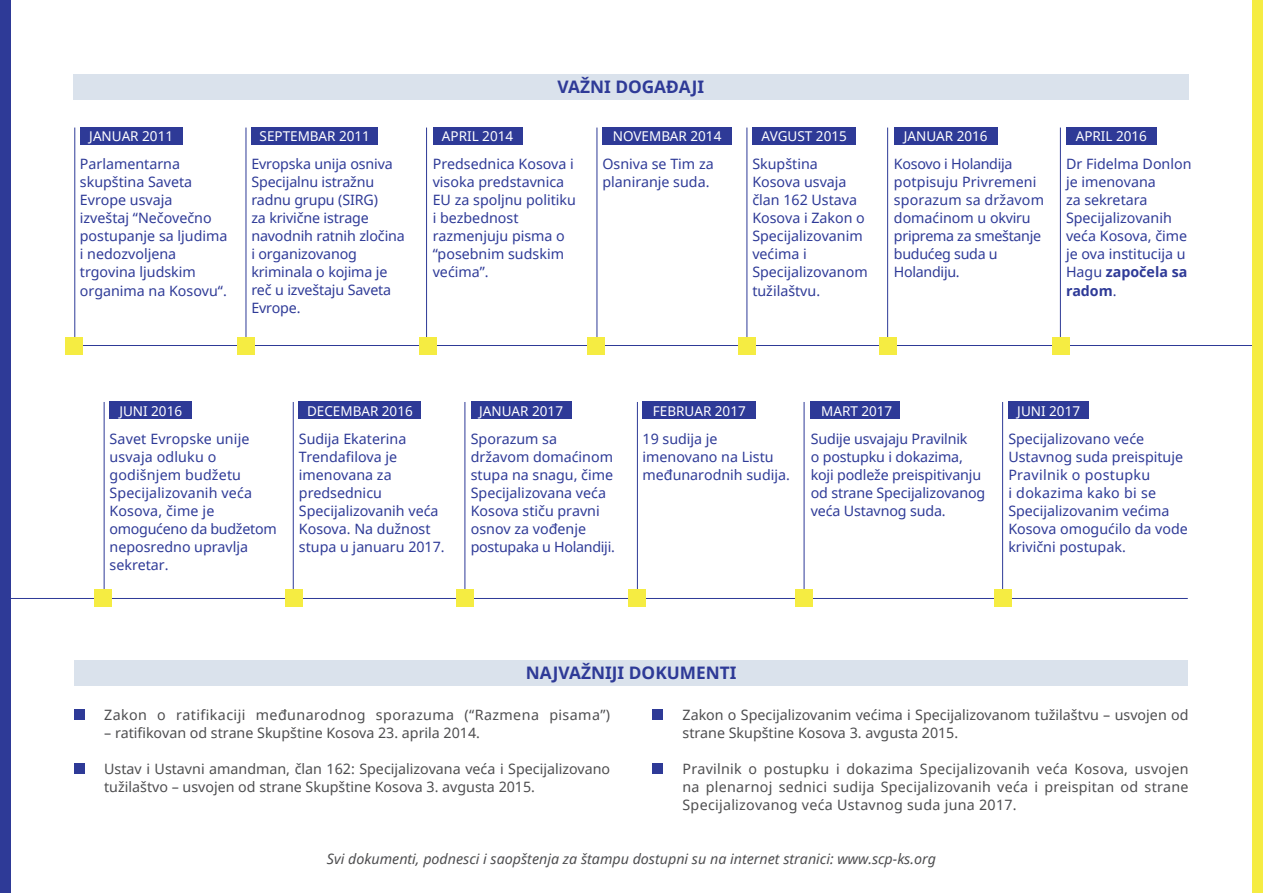
<style>
.page{position:relative;width:1263px;height:893px;background:#fff}
.page>*{position:absolute;margin:0;border:0;box-sizing:border-box;transform-origin:0 0}
.t1{font:700 17.25px "Noto Sans";color:#2e3a97}
.t2{font:14.25px/18px "Noto Sans";color:#2e3a97}
.t3{font:14.25px/18px "Noto Sans";color:#4d4d4f}
.t4{font:14.25px/18px "Noto Sans";letter-spacing:-.02em;color:#2e3a97}
.t5{font:italic 14.25px "Noto Sans";color:#4d4d4f}
.t6{font:14.25px "Noto Sans";letter-spacing:.03em;color:#4d4d4f}
.t7{font:13.5px "Noto Sans";color:#fff}
.s1{font-weight:700}
</style>
<div class="page">
<div style="left:73px;top:74px;width:1115px;height:26px;background:#dae2ec"></div>
<hr style="left:0;top:598px;width:1188px;height:1px;background:#2e3a97">
<hr style="left:293px;top:402px;width:1px;height:200px;background:#2e3a97">
<div style="left:299px;top:402px;width:122px;height:17px;background:#2e3a97"></div>
<div style="left:285px;top:590px;width:17px;height:17px;background:#f5ec42"></div>
<hr style="left:637px;top:402px;width:1px;height:198px;background:#2e3a97">
<div style="left:642px;top:402px;width:114px;height:17px;background:#2e3a97"></div>
<div style="left:629px;top:590px;width:17px;height:17px;background:#f5ec42"></div>
<hr style="left:1002px;top:402px;width:1px;height:197px;background:#2e3a97">
<div style="left:1008px;top:402px;width:81px;height:17px;background:#2e3a97"></div>
<div style="left:995px;top:590px;width:17px;height:17px;background:#f5ec42"></div>
<hr style="left:104px;top:402px;width:1px;height:200px;background:#2e3a97">
<div style="left:110px;top:402px;width:82px;height:17px;background:#2e3a97"></div>
<div style="left:94px;top:590px;width:17px;height:17px;background:#f5ec42"></div>
<hr style="left:464px;top:402px;width:1px;height:199px;background:#2e3a97">
<div style="left:471px;top:402px;width:100px;height:17px;background:#2e3a97"></div>
<div style="left:456px;top:590px;width:17px;height:17px;background:#f5ec42"></div>
<hr style="left:804px;top:402px;width:1px;height:197px;background:#2e3a97">
<div style="left:811px;top:402px;width:89px;height:17px;background:#2e3a97"></div>
<div style="left:795px;top:590px;width:17px;height:17px;background:#f5ec42"></div>
<div style="left:74px;top:661px;width:1114px;height:25px;background:#dae2ec"></div>
<div style="left:74px;top:710px;width:11px;height:10px;background:#2e3a97"></div>
<div style="left:74px;top:764px;width:11px;height:10px;background:#2e3a97"></div>
<div style="left:653px;top:710px;width:10px;height:10px;background:#2e3a97"></div>
<div style="left:653px;top:764px;width:10px;height:10px;background:#2e3a97"></div>
<div style="left:0;top:0;width:11px;height:893px;background:#2e3a97"></div>
<hr style="left:74px;top:345px;width:1189px;height:1px;background:#2e3a97">
<hr style="left:746px;top:128px;width:1px;height:219px;background:#2e3a97">
<div style="left:752px;top:128px;width:104px;height:17px;background:#2e3a97"></div>
<div style="left:739px;top:337px;width:17px;height:17px;background:#f5ec42"></div>
<hr style="left:74px;top:128px;width:1px;height:219px;background:#2e3a97">
<div style="left:80px;top:128px;width:103px;height:17px;background:#2e3a97"></div>
<div style="left:66px;top:337px;width:17px;height:17px;background:#f5ec42"></div>
<hr style="left:426px;top:128px;width:1px;height:219px;background:#2e3a97">
<div style="left:433px;top:128px;width:89px;height:17px;background:#2e3a97"></div>
<div style="left:419px;top:337px;width:17px;height:17px;background:#f5ec42"></div>
<hr style="left:246px;top:128px;width:1px;height:219px;background:#2e3a97">
<div style="left:251px;top:128px;width:127px;height:17px;background:#2e3a97"></div>
<div style="left:237px;top:337px;width:17px;height:17px;background:#f5ec42"></div>
<hr style="left:597px;top:128px;width:1px;height:221px;background:#2e3a97">
<div style="left:602px;top:128px;width:130px;height:17px;background:#2e3a97"></div>
<div style="left:587px;top:337px;width:17px;height:17px;background:#f5ec42"></div>
<hr style="left:887px;top:128px;width:1px;height:219px;background:#2e3a97">
<div style="left:894px;top:128px;width:103px;height:17px;background:#2e3a97"></div>
<div style="left:879px;top:337px;width:17px;height:17px;background:#f5ec42"></div>
<div style="left:1066px;top:128px;width:91px;height:17px;background:#2e3a97"></div>
<hr style="left:1060px;top:128px;width:1px;height:219px;background:#2e3a97">
<div style="left:1053px;top:337px;width:17px;height:17px;background:#f5ec42"></div>
<div style="left:1252px;top:0;width:11px;height:893px;background:#f5ec42"></div>
<p class="t7" style="left:89px;top:127px;width:85px">JANUAR 2011</p>
<p class="t2" style="left:80px;top:155px;width:149px">Parlamentarna skupština Saveta<br>Evrope usvaja<br>izveštaj “Nečovečno postupanje sa ljudima i nedozvoljena trgovina ljudskim organima na Kosovu“.</p>
<p class="t1" style="left:557px;top:75px;width:148px">VAŽNI DOGAĐAJI</p>
<p class="t7" style="left:260px;top:127px;width:112px">SEPTEMBAR 2011</p>
<p class="t7" style="left:442px;top:127px;width:73px">APRIL 2014</p>
<p class="t2" style="left:251px;top:155px;width:155px">Evropska unija osniva<br>Specijalnu istražnu radnu grupu (SIRG)<br>za krivične istrage navodnih ratnih zločina i organizovanog kriminala o kojima je reč u izveštaju Saveta<br>Evrope.</p>
<p class="t2" style="left:602px;top:155px;width:113px">Osniva se Tim za planiranje suda.</p>
<p class="t7" style="left:613px;top:127px;width:110px">NOVEMBAR 2014</p>
<p class="t7" style="left:904px;top:127px;width:85px">JANUAR 2016</p>
<p class="t4" style="left:894px;top:155px;width:152px">Kosovo i Holandija potpisuju Privremeni sporazum sa državom domaćinom u okviru priprema za smeštanje budućeg suda u<br>Holandiju.</p>
<p class="t7" style="left:761px;top:127px;width:87px">AVGUST 2015</p>
<p class="t2" style="left:752px;top:155px;width:117px">Skupština<br>Kosova usvaja član 162 Ustava<br>Kosova i Zakon o<br>Specijalizovanim većima i<br>Specijalizovanom tužilaštvu.</p>
<p class="t2" style="left:433px;top:155px;width:145px">Predsednica Kosova i visoka predstavnica<br>EU za spoljnu politiku i bezbednost razmenjuju pisma o “posebnim sudskim većima”.</p>
<p class="t7" style="left:1076px;top:127px;width:73px">APRIL 2016</p>
<p class="t2" style="left:1066px;top:155px;width:127px">Dr Fidelma Donlon je imenovana<br>za sekretara<br>Specijalizovanih veća Kosova, čime je ova institucija u<br>Hagu <span class="s1">započela sa radom</span>.</p>
<p class="t7" style="left:119px;top:401px;width:64px">JUNI 2016</p>
<p class="t7" style="left:307px;top:401px;width:107px">DECEMBAR 2016</p>
<p class="t7" style="left:479px;top:401px;width:85px">JANUAR 2017</p>
<p class="t7" style="left:653px;top:401px;width:94px">FEBRUAR 2017</p>
<p class="t7" style="left:821px;top:401px;width:73px">MART 2017</p>
<p class="t7" style="left:1017px;top:401px;width:64px">JUNI 2017</p>
<p class="t2" style="left:110px;top:429px;width:169px">Savet Evropske unije usvaja odluku o godišnjem budžetu<br>Specijalizovanih veća<br>Kosova, čime je omogućeno da budžetom neposredno upravlja sekretar.</p>
<p class="t2" style="left:299px;top:429px;width:147px">Sudija Ekaterina<br>Trendafilova je imenovana za predsednicu<br>Specijalizovanih veća<br>Kosova. Na dužnost stupa u januaru 2017.</p>
<p class="t2" style="left:471px;top:429px;width:146px">Sporazum sa državom domaćinom stupa na snagu, čime<br>Specijalizovana veća<br>Kosova stiču pravni osnov za vođenje postupaka u Holandiji.</p>
<p class="t2" style="left:642px;top:429px;width:149px">19 sudija je imenovano na Listu međunarodnih sudija.</p>
<p class="t2" style="left:811px;top:429px;width:176px">Sudije usvajaju Pravilnik<br>o postupku i dokazima, koji podleže preispitivanju od strane Specijalizovanog veća Ustavnog suda.</p>
<p class="t2" style="left:1008px;top:429px;width:181px">Specijalizovano veće<br>Ustavnog suda preispituje<br>Pravilnik o postupku<br>i dokazima kako bi se<br>Specijalizovanim većima<br>Kosova omogućilo da vode krivični postupak.</p>
<p class="t1" style="left:526px;top:661px;width:212px">NAJVAŽNIJI DOKUMENTI</p>
<p class="t6" style="left:104px;top:705px;width:507px">Zakon o ratifikaciji međunarodnog sporazuma (“Razmena pisama”)</p>
<p class="t3" style="left:104px;top:723px;width:377px">– ratifikovan od strane Skupštine Kosova 23. aprila 2014.</p>
<p class="t3" style="left:104px;top:759px;width:508px">Ustav i Ustavni amandman, član 162: Specijalizovana veća i Specijalizovano tužilaštvo – usvojen od strane Skupštine Kosova 3. avgusta 2015.</p>
<p class="t3" style="left:682px;top:705px;width:507px">Zakon o Specijalizovanim većima i Specijalizovanom tužilaštvu – usvojen od strane Skupštine Kosova 3. avgusta 2015.</p>
<p class="t3" style="left:682px;top:759px;width:508px;text-align:justify">Pravilnik o postupku i dokazima Specijalizovanih veća Kosova, usvojen na plenarnoj sednici sudija Specijalizovanih veća i preispitan od strane Specijalizovanog veća Ustavnog suda juna 2017.</p>
<p class="t5" style="left:327px;top:849px;width:611px">Svi dokumenti, podnesci i saopštenja za štampu dostupni su na internet stranici: www.scp-ks.org</p>
</div>
